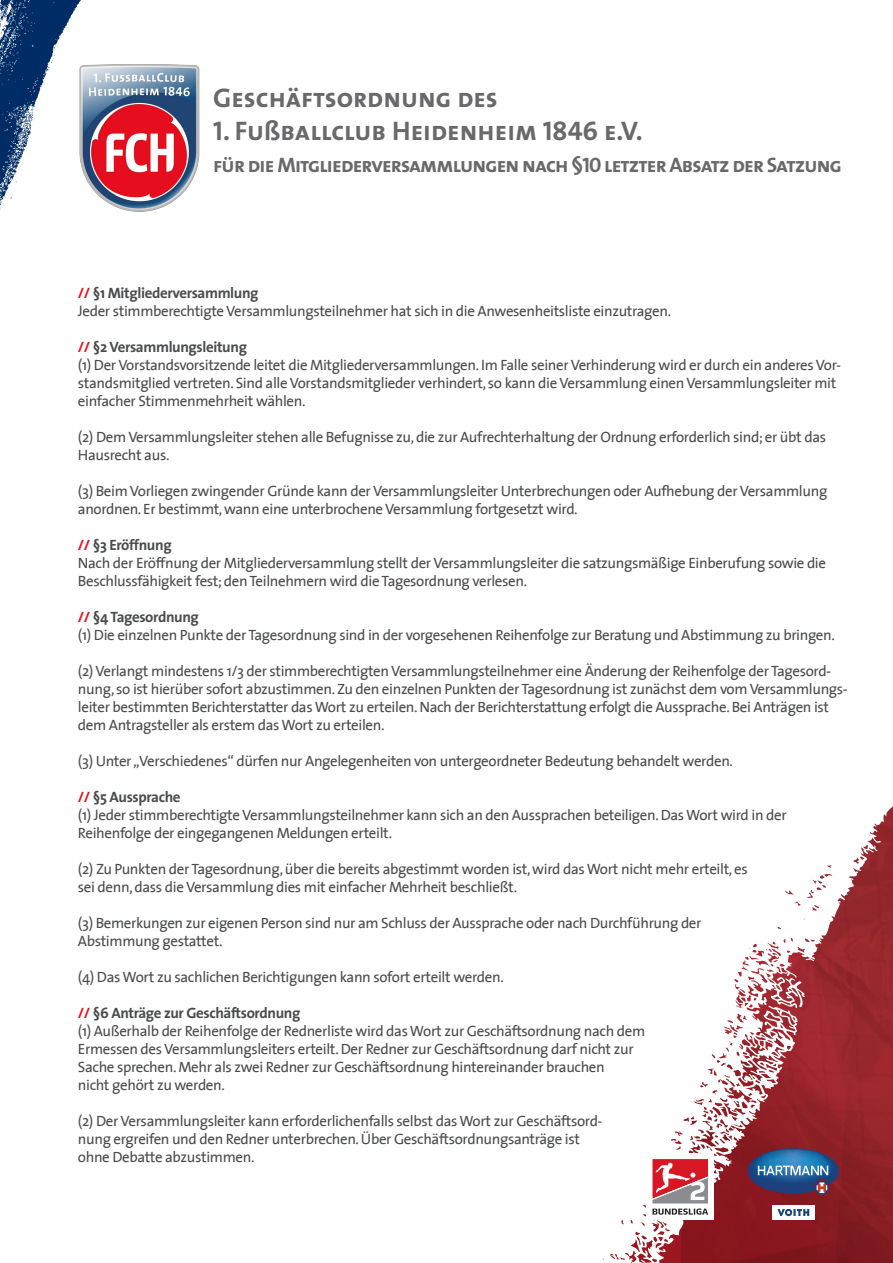
<style>
.page{position:relative;width:893px;height:1263px;background:#fff}
.page>*{position:absolute;margin:0;border:0;box-sizing:border-box;transform-origin:0 0}
.Fließtext{font:27px "The Sans Bold Caps";color:#69696c}
.Fließtext-2{font:21px "The Sans Bold Caps";letter-spacing:-.04em;color:#69696c}
.Fließtext-3{font:15px/18px "The Sans";letter-spacing:-.025em;color:#4b4c4d}
.Unterüberschrift{font:700 15px "The Sans";letter-spacing:-.025em;color:#4b4c4d}
.s1{font-family:"The Sans";font-weight:700}
.s2{color:#e6121e}
</style>
<div class="page">
<svg style="left:602px;top:806px;width:291px;height:457px"></svg>
<svg style="left:603px;top:1257px;width:3px;height:5px"></svg>
<svg style="left:753px;top:925px;width:22px;height:34px"></svg>
<svg style="left:791px;top:900px;width:27px;height:28px"></svg>
<svg style="left:758px;top:977px;width:3px;height:4px"></svg>
<div style="left:772px;top:1205px;width:43px;height:15px;background:#fff"></div>
<svg style="left:748px;top:1148px;width:91px;height:46px;background:#495c86"></svg>
<svg style="left:777px;top:1209px;width:32px;height:7px"></svg>
<div style="left:646px;top:1154px;width:68px;height:66px;background:#fff"></div>
<svg style="left:652px;top:1159px;width:56px;height:56px"></svg>
<img style="left:124px;top:64px;width:76px;height:147px">
<svg style="left:0;top:0;width:124px;height:210px"></svg>
<p class="Fließtext" style="left:213px;top:76px;width:286px">Geschäftsordnung des</p>
<p class="Fließtext" style="left:213px;top:108px;width:431px">1. Fu<span class="s1">ß</span>ballclub Heidenheim 1846 e.V.</p>
<p class="Fließtext-2" style="left:213px;top:147px;width:630px">für die Mitgliederversammlungen nach §10 letzter Absatz der Satzung</p>
<p class="Unterüberschrift" style="left:78px;top:280px;width:182px"><span class="s2">//</span> §1 Mitgliederversammlung</p>
<p class="Fließtext-3" style="left:78px;top:302px;width:595px">Jeder stimmberechtigte Versammlungsteilnehmer hat sich in die Anwesenheitsliste einzutragen.</p>
<p class="Unterüberschrift" style="left:78px;top:334px;width:171px"><span class="s2">//</span> §2 Versammlungsleitung</p>
<p class="Fließtext-3" style="left:78px;top:356px;width:765px">(1) Der Vorstandsvorsitzende leitet die Mitgliederversammlungen. Im Falle seiner Verhinderung wird er durch ein anderes Vor&shy;standsmitglied vertreten. Sind alle Vorstandsmitglieder verhindert, so kann die Versammlung einen Versammlungsleiter mit einfacher Stimmenmehrheit wählen.</p>
<p class="Fließtext-3" style="left:78px;top:428px;width:750px">(2) Dem Versammlungsleiter stehen alle Befugnisse zu, die zur Aufrechterhaltung der Ordnung erforderlich sind; er übt das<br>Hausrecht aus.</p>
<p class="Fließtext-3" style="left:78px;top:482px;width:751px">(3) Beim Vorliegen zwingender Gründe kann der Versammlungsleiter Unterbrechungen oder Aufhebung der Versammlung anordnen. Er bestimmt, wann eine unterbrochene Versammlung fortgesetzt wird.</p>
<p class="Unterüberschrift" style="left:78px;top:532px;width:95px"><span class="s2">//</span> §3 Eröffnung</p>
<p class="Fließtext-3" style="left:78px;top:554px;width:750px">Nach der Eröffnung der Mitgliederversammlung stellt der Versammlungsleiter die satzungsmäßige Einberufung sowie die<br>Beschlussfähigkeit fest; den Teilnehmern wird die Tagesordnung verlesen.</p>
<p class="Unterüberschrift" style="left:78px;top:604px;width:123px"><span class="s2">//</span> §4 Tagesordnung</p>
<p class="Fließtext-3" style="left:78px;top:626px;width:758px">(1) Die einzelnen Punkte der Tagesordnung sind in der vorgesehenen Reihenfolge zur Beratung und Abstimmung zu bringen.</p>
<p class="Fließtext-3" style="left:78px;top:662px;width:771px">(2) Verlangt mindestens 1/3 der stimmberechtigten Versammlungsteilnehmer eine Änderung der Reihenfolge der Tagesord&shy;nung, so ist hierüber sofort abzustimmen. Zu den einzelnen Punkten der Tagesordnung ist zunächst dem vom Versammlungs&shy;leiter bestimmten Berichterstatter das Wort zu erteilen. Nach der Berichterstattung erfolgt die Aussprache. Bei Anträgen ist dem Antragsteller als erstem das Wort zu erteilen.</p>
<p class="Fließtext-3" style="left:78px;top:752px;width:656px">(3) Unter „Verschiedenes“ dürfen nur Angelegenheiten von untergeordneter Bedeutung behandelt werden.</p>
<p class="Unterüberschrift" style="left:78px;top:784px;width:104px"><span class="s2">//</span> §5 Aussprache</p>
<p class="Fließtext-3" style="left:78px;top:806px;width:710px">(1) Jeder stimmberechtigte Versammlungsteilnehmer kann sich an den Aussprachen beteiligen. Das Wort wird in der<br>Reihenfolge der eingegangenen Meldungen erteilt.</p>
<p class="Fließtext-3" style="left:78px;top:860px;width:671px">(2) Zu Punkten der Tagesordnung, über die bereits abgestimmt worden ist, wird das Wort nicht mehr erteilt, es sei denn, dass die Versammlung dies mit einfacher Mehrheit beschließt.</p>
<p class="Fließtext-3" style="left:78px;top:914px;width:625px">(3) Bemerkungen zur eigenen Person sind nur am Schluss der Aussprache oder nach Durchführung der<br>Abstimmung gestattet.</p>
<p class="Fließtext-3" style="left:78px;top:968px;width:427px">(4) Das Wort zu sachlichen Berichtigungen kann sofort erteilt werden.</p>
<p class="Unterüberschrift" style="left:78px;top:1000px;width:224px"><span class="s2">//</span> §6 Anträge zur Geschäftsordnung</p>
<p class="Fließtext-3" style="left:78px;top:1022px;width:569px">(1) Außerhalb der Reihenfolge der Rednerliste wird das Wort zur Geschäftsordnung nach dem Ermessen des Versammlungsleiters erteilt. Der Redner zur Geschäftsordnung darf nicht zur Sache sprechen. Mehr als zwei Redner zur Geschäftsordnung hintereinander brauchen<br>nicht gehört zu werden.</p>
<p class="Fließtext-3" style="left:78px;top:1112px;width:526px">(2) Der Versammlungsleiter kann erforderlichenfalls selbst das Wort zur Geschäftsord&shy;nung ergreifen und den Redner unterbrechen. Über Geschäftsordnungsanträge ist ohne Debatte abzustimmen.</p>
</div>
